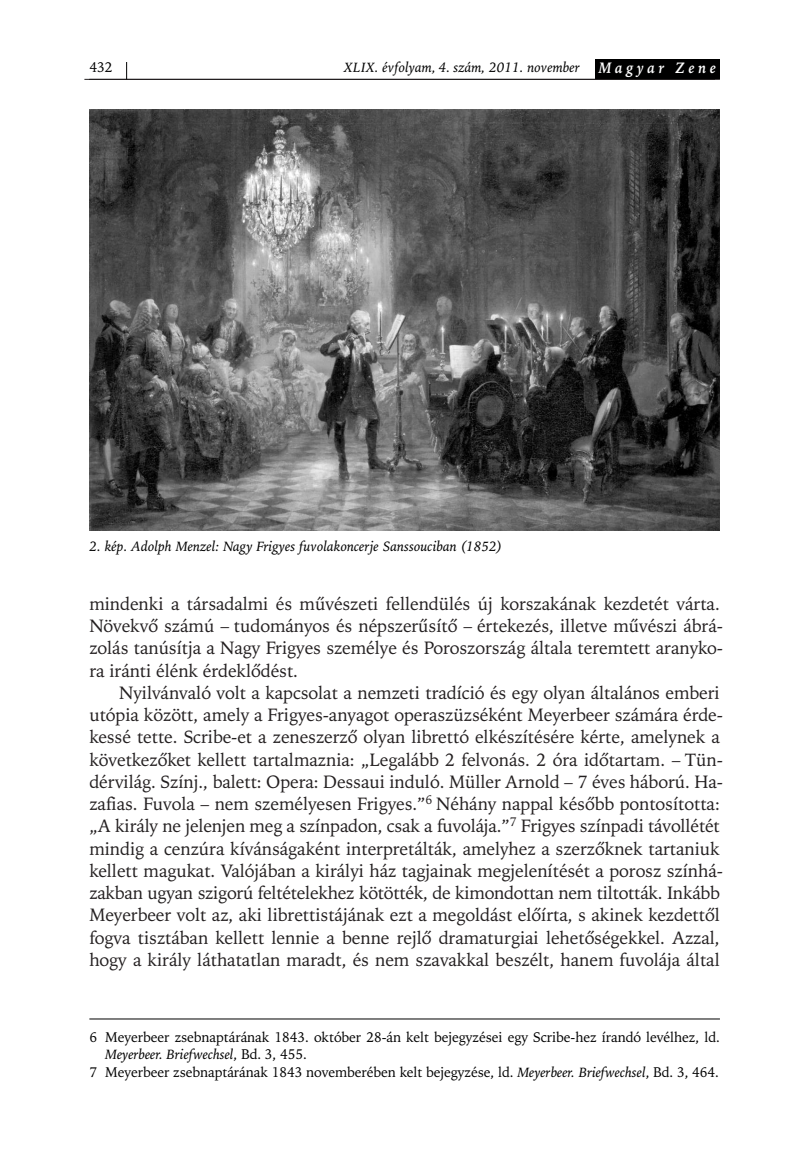
<style>
.page{position:relative;width:804px;height:1169px;background:#fff}
.page>*{position:absolute;margin:0;border:0;box-sizing:border-box;transform-origin:0 0}
.t1{font:17.85px/22.2px "Iowan Old Style";letter-spacing:-.005em;color:#231f20}
.t2{font:14px "Iowan Old Style";letter-spacing:-.005em;color:#000}
.t3{font:italic 14px "Iowan Old Style";color:#000}
.s1{font-weight:700;font-size:15.75px;color:#fff}
.s2{font-style:normal}
.s3{font-style:italic}
</style>
<div class="page">
<hr style="left:84px;top:79px;width:630px;height:1px;background:#231f20">
<hr style="left:89px;top:79px;width:630px;height:1px;background:#231f20">
<div style="left:595px;top:60px;width:124px;height:19px;background:#000"></div>
<svg style="left:126px;top:62px;width:1px;height:17px"></svg>
<hr style="left:89px;top:1019px;width:630px;height:1px;background:#000">
<img style="left:89px;top:109px;width:630px;height:421px">
<p class="t2" style="left:89px;top:62px;width:25px">432</p>
<p class="t3" style="left:344px;top:62px;width:374px">XLIX. évfolyam, 4. szám, 2011. november <span class="s1">M a g y a r Z e n e</span></p>
<p class="t3" style="left:89px;top:541px;width:414px">2. kép. Adolph Menzel: Nagy Frigyes fuvolakoncerje Sanssouciban (1852)</p>
<p class="t1" style="left:89px;top:594px;width:634px">mindenki a társadalmi és mûvészeti fellendülés új korszakának kezdetét várta.<br>Növekvô számú – tudományos és népszerûsítô – értekezés, illetve mûvészi ábrá&shy;zolás tanúsítja a Nagy Frigyes személye és Poroszország általa teremtett aranyko&shy;ra iránti élénk érdeklôdést.</p>
<p class="t1" style="left:89px;top:683px;width:634px;text-indent:30px">Nyilvánvaló volt a kapcsolat a nemzeti tradíció és egy olyan általános emberi utópia között, amely a Frigyes- anyagot operaszüzséként Meyerbeer számára érde&shy;kessé tette. Scribe- et a zeneszerzô olyan librettó elkészítésére kérte, amelynek a következôket kellett tartalmaznia: „Legalább 2 felvonás. 2 óra idôtartam. – Tün&shy;dérvilág. Színj., balett: Opera: Dessaui induló. Müller Arnold – 7 éves háború. Ha&shy;zafias. Fuvola – nem személyesen Frigyes.”<sup>6</sup> Néhány nappal késôbb pontosította: „A király ne jelenjen meg a színpadon, csak a fuvolája.”<sup>7</sup> Frigyes színpadi távollétét mindig a cenzúra kívánságaként interpretálták, amelyhez a szerzôknek tartaniuk kellett magukat. Valójában a királyi ház tagjainak megjelenítését a porosz színhá&shy;zakban ugyan szigorú feltételekhez kötötték, de kimondottan nem tiltották. Inkább Meyerbeer volt az, aki librettistájának ezt a megoldást elôírta, s akinek kezdettôl fogva tisztában kellett lennie a benne rejlô dramaturgiai lehetôségekkel. Azzal, hogy a király láthatatlan maradt, és nem szavakkal beszélt, hanem fuvolája által</p>
<p class="t2" style="left:89px;top:1032px;width:631px">6 Meyerbeer zsebnaptárának 1843. október 28- án kelt bejegyzései egy Scribe- hez írandó levélhez, ld.</p>
<p class="t3" style="left:105px;top:1049px;width:203px">Meyerbeer. Briefwechsel<span class="s2">, Bd. 3, 455.</span></p>
<p class="t2" style="left:89px;top:1067px;width:631px">7 Meyerbeer zsebnaptárának 1843 novemberében kelt bejegyzése, ld. <span class="s3">Meyerbeer. Briefwechsel</span>, Bd. 3, 464.</p>
</div>
